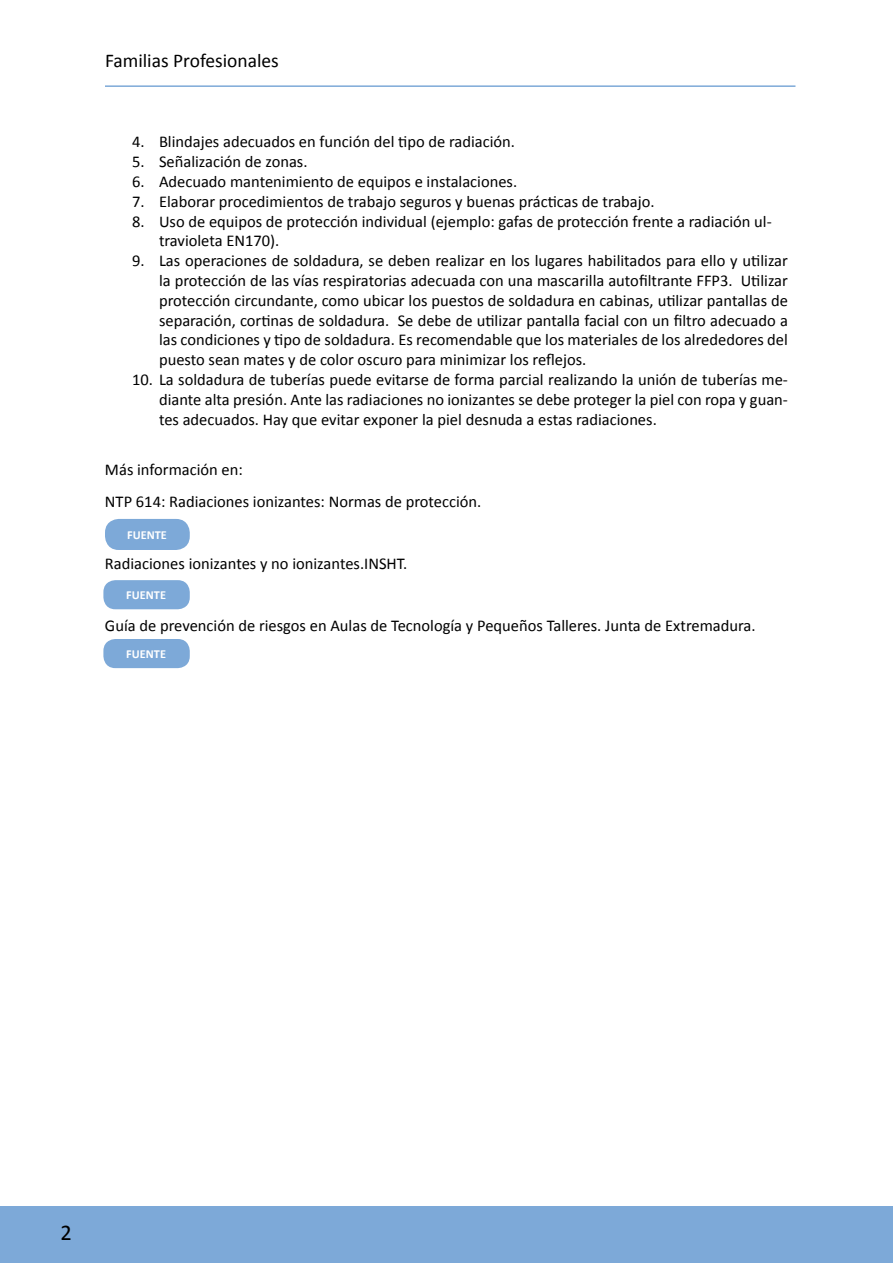
<style>
.page{position:relative;width:893px;height:1263px;background:#fff}
.page>*{position:absolute;margin:0;border:0;box-sizing:border-box;transform-origin:0 0}
.t1{font:22.5px "Calibri";color:#000}
.t2{font:19.5px "Calibri";color:#000}
.t3{font:16.5px/19.8px "Calibri";color:#000}
.t4{font:700 12.3px "Calibri";color:#fff}
</style>
<div class="page">
<div style="left:0;top:1206px;width:893px;height:57px;background:#7da9d8"></div>
<hr style="left:105px;top:85px;width:690px;height:2px;background:#7da9d8">
<div style="left:105px;top:519px;width:85px;height:31px;background:#7da9d8;border-radius:14px"></div>
<div style="left:103px;top:580px;width:87px;height:29px;background:#7da9d8;border-radius:12px"></div>
<div style="left:103px;top:639px;width:87px;height:29px;background:#7da9d8;border-radius:12px"></div>
<p class="t2" style="left:105px;top:48px;width:175px">Familias Profesionales</p>
<p class="t3" style="left:132px;top:132px;width:385px">4. Blindajes adecuados en función del tipo de radiación.</p>
<p class="t3" style="left:132px;top:152px;width:177px">5. Señalización de zonas.</p>
<p class="t3" style="left:132px;top:172px;width:387px">6. Adecuado mantenimiento de equipos e instalaciones.</p>
<p class="t3" style="left:132px;top:191px;width:524px">7. Elaborar procedimientos de trabajo seguros y buenas prácticas de trabajo.</p>
<p class="t3" style="left:159px;top:211px;width:614px;text-indent:-27px">8. Uso de equipos de protección individual (ejemplo: gafas de protección frente a radiación ul&shy;travioleta EN170).</p>
<p class="t3" style="left:159px;top:251px;width:630px;text-align:justify;text-indent:-27px">9. Las operaciones de soldadura, se deben realizar en los lugares habilitados para ello y utilizar la protección de las vías respiratorias adecuada con una mascarilla autofiltrante FFP3. Utilizar protección circundante, como ubicar los puestos de soldadura en cabinas, utilizar pantallas de separación, cortinas de soldadura. Se debe de utilizar pantalla facial con un filtro adecuado a las condiciones y tipo de soldadura. Es recomendable que los materiales de los alrededores del puesto sean mates y de color oscuro para minimizar los reflejos.</p>
<p class="t3" style="left:159px;top:370px;width:630px;text-align:justify;text-indent:-27px">10. La soldadura de tuberías puede evitarse de forma parcial realizando la unión de tuberías me&shy;diante alta presión. Ante las radiaciones no ionizantes se debe proteger la piel con ropa y guan&shy;tes adecuados. Hay que evitar exponer la piel desnuda a estas radiaciones.</p>
<p class="t3" style="left:105px;top:454px;width:378px;line-height:31px">Más información en:<br>NTP 614: Radiaciones ionizantes: Normas de protección.</p>
<p class="t4" style="left:127px;top:526px;width:41px">FUENTE</p>
<p class="t3" style="left:105px;top:553px;width:304px">Radiaciones ionizantes y no ionizantes.INSHT.</p>
<p class="t4" style="left:126px;top:586px;width:41px">FUENTE</p>
<p class="t3" style="left:105px;top:615px;width:652px">Guía de prevención de riesgos en Aulas de Tecnología y Pequeños Talleres. Junta de Extremadura.</p>
<p class="t4" style="left:126px;top:645px;width:41px">FUENTE</p>
<h1 class="t1" style="left:61px;top:1218px;width:13px">2</h1>
</div>
